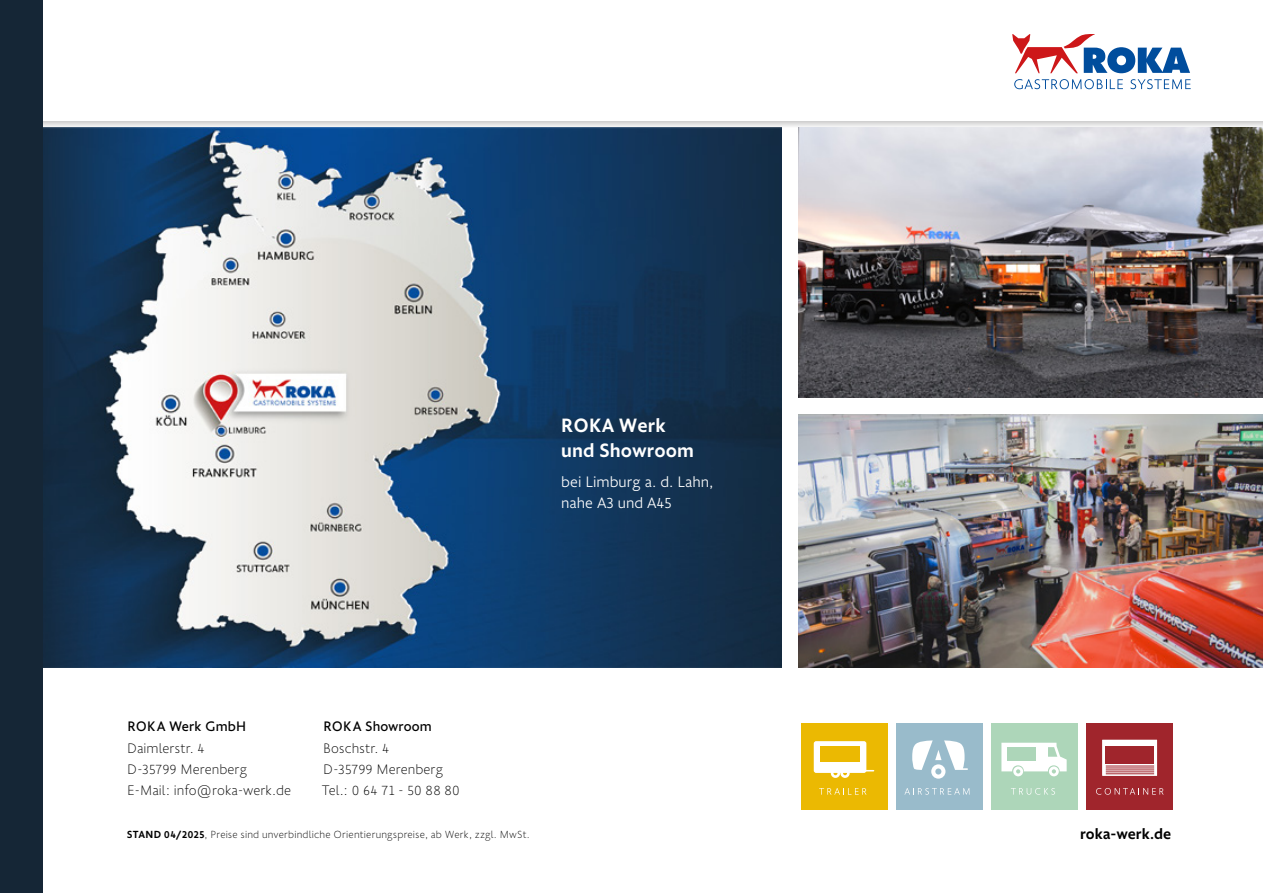
<style>
.page{position:relative;width:1263px;height:893px;background:#fff}
.page>*{position:absolute;margin:0;border:0;box-sizing:border-box;transform-origin:0 0}
.t1{font:500 21px/25.5px "Golden Sans";color:#fff}
.t2{font:300 16.5px/21.3px "Golden Sans";color:#fff}
.t3{font:500 16.5px "Golden Sans";color:#000}
.t4{font:200 15px/21.3px "Golden Sans";color:#000}
.t5{font:15px "Golden Sans";letter-spacing:.01em;color:#000}
.t6{font:200 11.25px "Golden Sans";letter-spacing:.015em;color:#000}
.s1{font-weight:500}
</style>
<div class="page">
<img style="left:799px;top:415px;width:464px;height:253px">
<svg style="left:43px;top:121px;width:1220px;height:7px;background:#d2d5d9"></svg>
<svg style="left:1014px;top:79px;width:109px;height:10px"></svg>
<svg style="left:1130px;top:79px;width:61px;height:10px"></svg>
<svg style="left:1012px;top:34px;width:178px;height:39px"></svg>
<div style="left:1086px;top:723px;width:86px;height:87px;background:#a0252c"></div>
<svg style="left:1102px;top:740px;width:55px;height:36px"></svg>
<div style="left:1106px;top:747px;width:48px;height:17px;background:#a0252c"></div>
<hr style="left:1106px;top:765px;width:48px;height:1px;background:#a0252c">
<hr style="left:1106px;top:767px;width:48px;height:1px;background:#a0252c">
<hr style="left:1106px;top:769px;width:48px;height:1px;background:#a0252c">
<hr style="left:1106px;top:771px;width:48px;height:1px;background:#a0252c">
<hr style="left:1106px;top:773px;width:48px;height:1px;background:#a0252c">
<div style="left:991px;top:723px;width:86px;height:87px;background:#add6b9"></div>
<div style="left:896px;top:723px;width:86px;height:87px;background:#99bbcb"></div>
<div style="left:801px;top:723px;width:86px;height:87px;background:#ebb902"></div>
<svg style="left:1001px;top:743px;width:66px;height:33px"></svg>
<svg style="left:912px;top:740px;width:56px;height:39px"></svg>
<svg style="left:831px;top:773px;width:19px;height:5px"></svg>
<div style="left:814px;top:741px;width:52px;height:32px;background:#fff;border-radius:2px"></div>
<div style="left:820px;top:747px;width:40px;height:15px;background:#ebb902"></div>
<svg style="left:1011px;top:788px;width:44px;height:7px"></svg>
<svg style="left:1096px;top:788px;width:67px;height:7px"></svg>
<svg style="left:904px;top:788px;width:65px;height:7px"></svg>
<svg style="left:819px;top:788px;width:47px;height:7px"></svg>
<img style="left:799px;top:128px;width:464px;height:270px">
<img style="left:43px;top:128px;width:739px;height:540px">
<div style="left:0;top:0;width:43px;height:893px;background:#152636"></div>
<h1 class="t1" style="left:561px;top:411px;width:134px">ROKA Werk und Showroom</h1>
<p class="t2" style="left:561px;top:470px;width:154px">bei Limburg a. d. Lahn, nahe A3 und A45</p>
<p class="t5" style="left:323px;top:716px;width:110px">ROKA Showroom</p>
<p class="t4" style="left:322px;top:736px;width:140px">Boschstr. 4<br>D-35799 Merenberg<br>Tel.: 0 64 71 - 50 88 80</p>
<p class="t6" style="left:127px;top:826px;width:404px"><span class="s1">STAND 04/2025</span>, Preise sind unverbindliche Orientierungspreise, ab Werk, zzgl. MwSt.</p>
<p class="t3" style="left:1080px;top:821px;width:93px">roka-werk.de</p>
<p class="t5" style="left:127px;top:716px;width:120px">ROKA Werk GmbH</p>
<p class="t4" style="left:127px;top:736px;width:165px">Daimlerstr. 4<br>D-35799 Merenberg<br>E-Mail: info@roka-werk.de</p>
</div>
